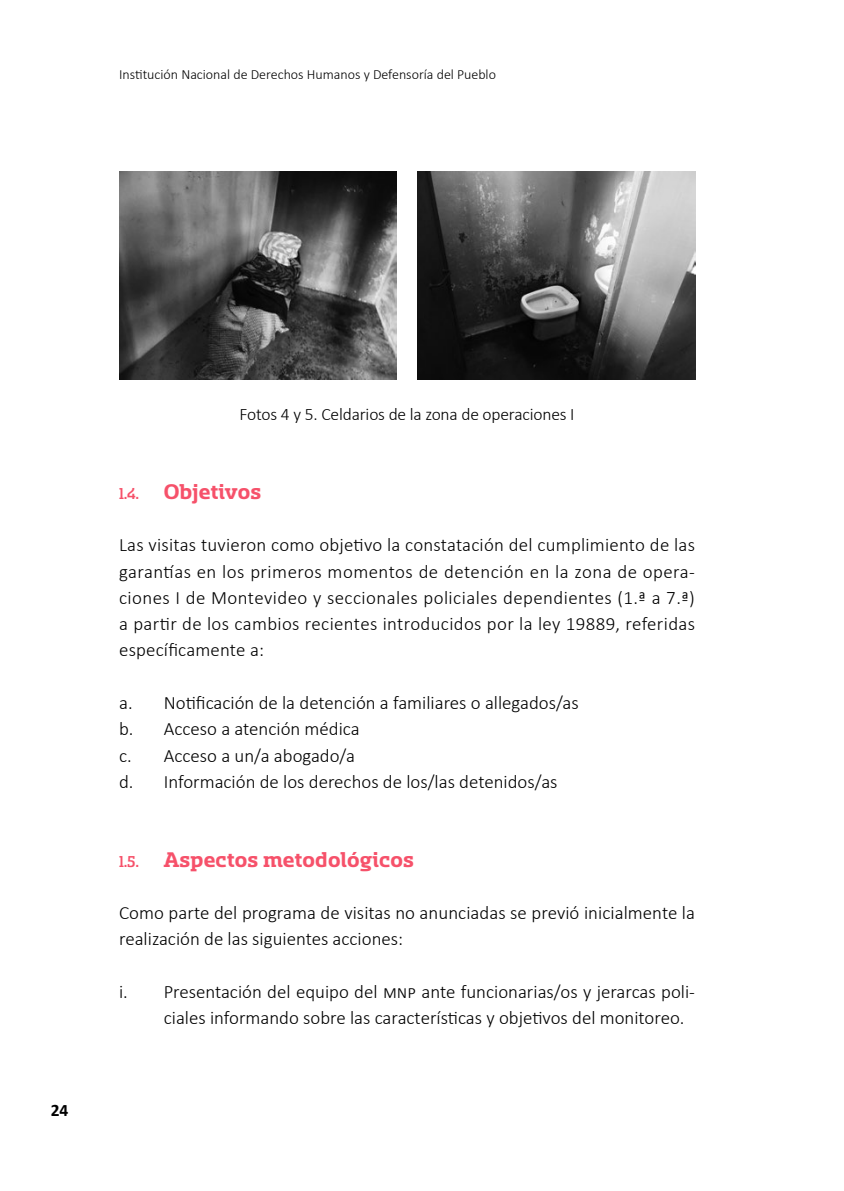
<style>
.page{position:relative;width:844px;height:1191px;background:#fff}
.page>*{position:absolute;margin:0;border:0;box-sizing:border-box;transform-origin:0 0}
._04_SUBTÍTULO_1{font:700 23.45px "Sancoale Slab Norm";letter-spacing:.01em;color:#f6516a}
._01_TEXTO_PRIMER{font:300 18.9px/26.2px "Calibri";letter-spacing:.01em;color:#000;text-align:justify}
._15_NUMERADAS_INICIA{font:300 18.9px/26.2px "Calibri";color:#000}
._15_NUMERADAS_FINAL{font:300 18.9px "Calibri";color:#000}
._15_NUMERADAS_MEDIA{font:300 18.9px "Calibri";color:#000}
._17_FIGURA_TÍTULO{font:300 17.5px "Calibri";letter-spacing:-.01em;color:#000}
.t1{font:700 17.5px "Calibri";color:#000}
.t2{font:300 14px "Calibri";color:#000}
.s1{font-weight:500;font-size:17.5px}
</style>
<div class="page">
<img style="left:119px;top:172px;width:277px;height:207px">
<img style="left:417px;top:172px;width:277px;height:207px">
<p class="t2" style="left:119px;top:65px;width:378px">Institución Nacional de Derechos Humanos y Defensoría del Pueblo</p>
<p class="t1" style="left:51px;top:1097px;width:19px">24</p>
<p class="_17_FIGURA_TÍTULO" style="left:239px;top:403px;width:336px">Fotos 4 y 5. Celdarios de la zona de operaciones I</p>
<p class="_04_SUBTÍTULO_1" style="left:119px;top:480px;width:144px"><span class="s1">1.4.</span> Objetivos</p>
<p class="_01_TEXTO_PRIMER" style="left:119px;top:532px;width:577px">Las visitas tuvieron como objetivo la constatación del cumplimiento de las garantías en los primeros momentos de detención en la zona de opera&shy;ciones I de Montevideo y seccionales policiales dependientes (1.ª a 7.ª) a partir de los cambios recientes introducidos por la ley 19889, referidas específicamente a:</p>
<p class="_15_NUMERADAS_INICIA" style="left:119px;top:689px;width:461px">a. Notificación de la detención a familiares o allegados/as</p>
<p class="_15_NUMERADAS_MEDIA" style="left:119px;top:717px;width:242px">b. Acceso a atención médica</p>
<p class="_15_NUMERADAS_MEDIA" style="left:119px;top:743px;width:237px">c. Acceso a un/a abogado/a</p>
<p class="_15_NUMERADAS_FINAL" style="left:119px;top:770px;width:440px">d. Información de los derechos de los/las detenidos/as</p>
<p class="_04_SUBTÍTULO_1" style="left:119px;top:847px;width:296px"><span class="s1">1.5.</span> Aspectos metodológicos</p>
<p class="_01_TEXTO_PRIMER" style="left:119px;top:899px;width:577px">Como parte del programa de visitas no anunciadas se previó inicialmente la realización de las siguientes acciones:</p>
<p class="_15_NUMERADAS_INICIA" style="left:164px;top:978px;width:532px;text-indent:-45px">i. Presentación del equipo del mnp ante funcionarias/os y jerarcas poli&shy;ciales informando sobre las características y objetivos del monitoreo.</p>
</div>
